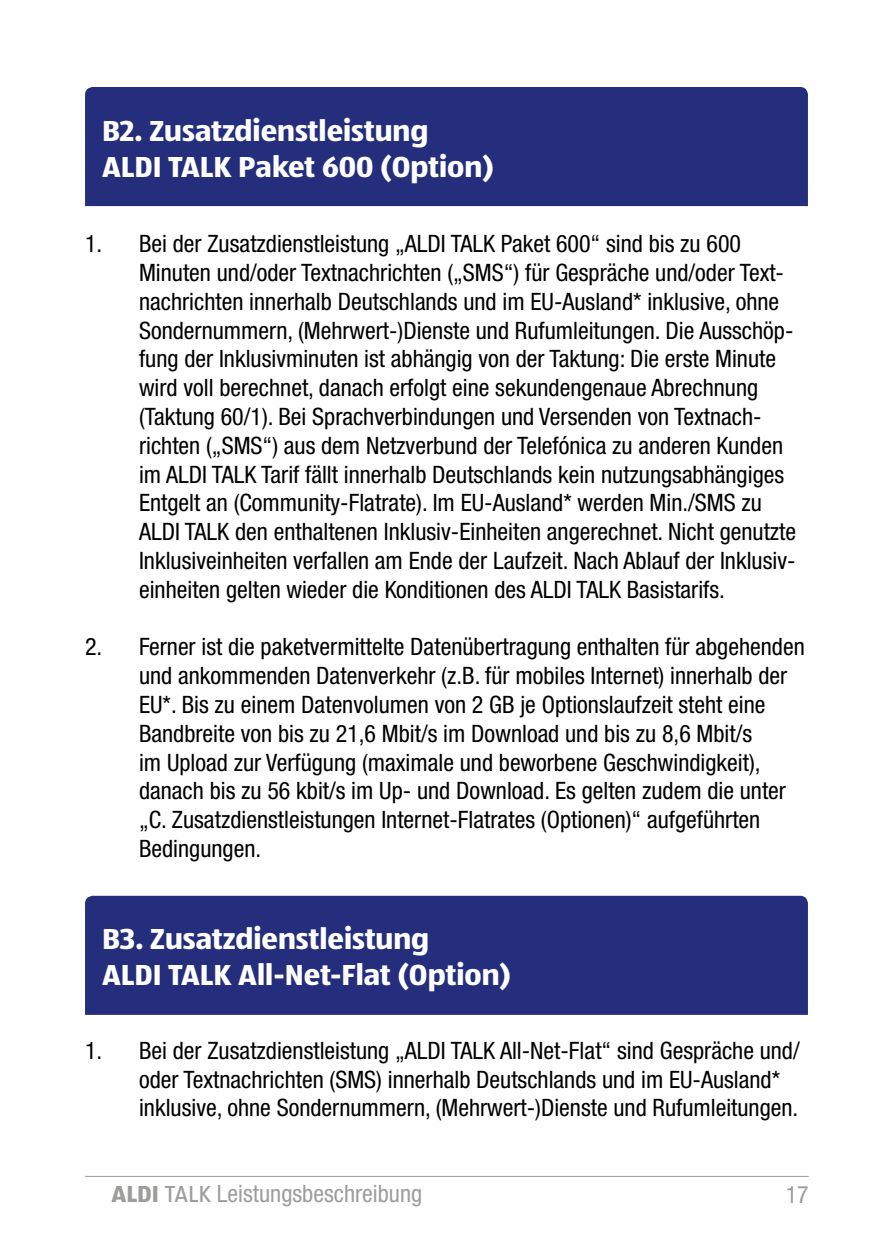
<style>
.page{position:relative;width:893px;height:1259px;background:#fff}
.page>*{position:absolute;margin:0;border:0;box-sizing:border-box;transform-origin:0 0}
.t1{font:30px/36px "ALDISUED Bold";color:#fff}
.t2{font:condensed 24px/28.8px "Helvetica Neue LT";color:#000}
.t3{font:condensed 24px "Helvetica Neue LT";color:#9d9d9c}
.s1{font-family:"ALDISUED Bold";font-stretch:normal}
.s2{font-family:"ALDISUED Regular";font-stretch:normal}
</style>
<div class="page">
<hr style="left:85px;top:1176px;width:724px;height:1px;background:#9d9d9c">
<div style="left:85px;top:87px;width:723px;height:119px;background:#242e7c"></div>
<div style="left:85px;top:895px;width:723px;height:120px;background:#242e7c"></div>
<p class="t1" style="left:102px;top:111px;width:393px">B2. Zusatzdienstleistung<br>ALDI TALK Paket 600 (Option)</p>
<p class="t2" style="left:139px;top:229px;width:659px;text-indent:-54px">1. Bei der Zusatzdienstleistung „ALDI TALK Paket 600“ sind bis zu 600<br>Minuten und/oder Textnachrichten („SMS“) für Gespräche und/oder Text&shy;nachrichten innerhalb Deutschlands und im EU-Ausland* inklusive, ohne Sondernummern, (Mehrwert-)Dienste und Rufumleitungen. Die Ausschöp&shy;fung der Inklusivminuten ist abhängig von der Taktung: Die erste Minute wird voll berechnet, danach erfolgt eine sekundengenaue Abrechnung (Taktung 60/1). Bei Sprachverbindungen und Versenden von Textnach&shy;richten („SMS“) aus dem Netzverbund der Telefónica zu anderen Kunden im ALDI TALK Tarif fällt innerhalb Deutschlands kein nutzungsabhängiges Entgelt an (Community-Flatrate). Im EU-Ausland* werden Min./SMS zu ALDI TALK den enthaltenen Inklusiv-Einheiten angerechnet. Nicht genutzte Inklusiveinheiten verfallen am Ende der Laufzeit. Nach Ablauf der Inklusiv&shy;einheiten gelten wieder die Konditionen des ALDI TALK Basistarifs.</p>
<p class="t2" style="left:139px;top:632px;width:667px;text-indent:-54px">2. Ferner ist die paketvermittelte Datenübertragung enthalten für abgehenden und ankommenden Datenverkehr (z.B. für mobiles Internet) innerhalb der EU*. Bis zu einem Datenvolumen von 2 GB je Optionslaufzeit steht eine Bandbreite von bis zu 21,6 Mbit/s im Download und bis zu 8,6 Mbit/s<br>im Upload zur Verfügung (maximale und beworbene Geschwindigkeit), danach bis zu 56 kbit/s im Up- und Download. Es gelten zudem die unter „C. Zusatzdienstleistungen Internet-Flatrates (Optionen)“ aufgeführten Bedingungen.</p>
<p class="t1" style="left:102px;top:920px;width:410px">B3. Zusatzdienstleistung<br>ALDI TALK All-Net-Flat (Option)</p>
<p class="t2" style="left:139px;top:1035px;width:662px;text-indent:-54px">1. Bei der Zusatzdienstleistung „ALDI TALK All-Net-Flat“ sind Gespräche und/ oder Textnachrichten (SMS) innerhalb Deutschlands und im EU-Ausland* inklusive, ohne Sondernummern, (Mehrwert-)Dienste und Rufumleitungen.</p>
<p class="t3" style="left:111px;top:1179px;width:312px"><span class="s1">ALDI</span> <span class="s2">TALK</span> Leistungsbeschreibung</p>
<p class="t3" style="left:786px;top:1181px;width:25px">17</p>
</div>
